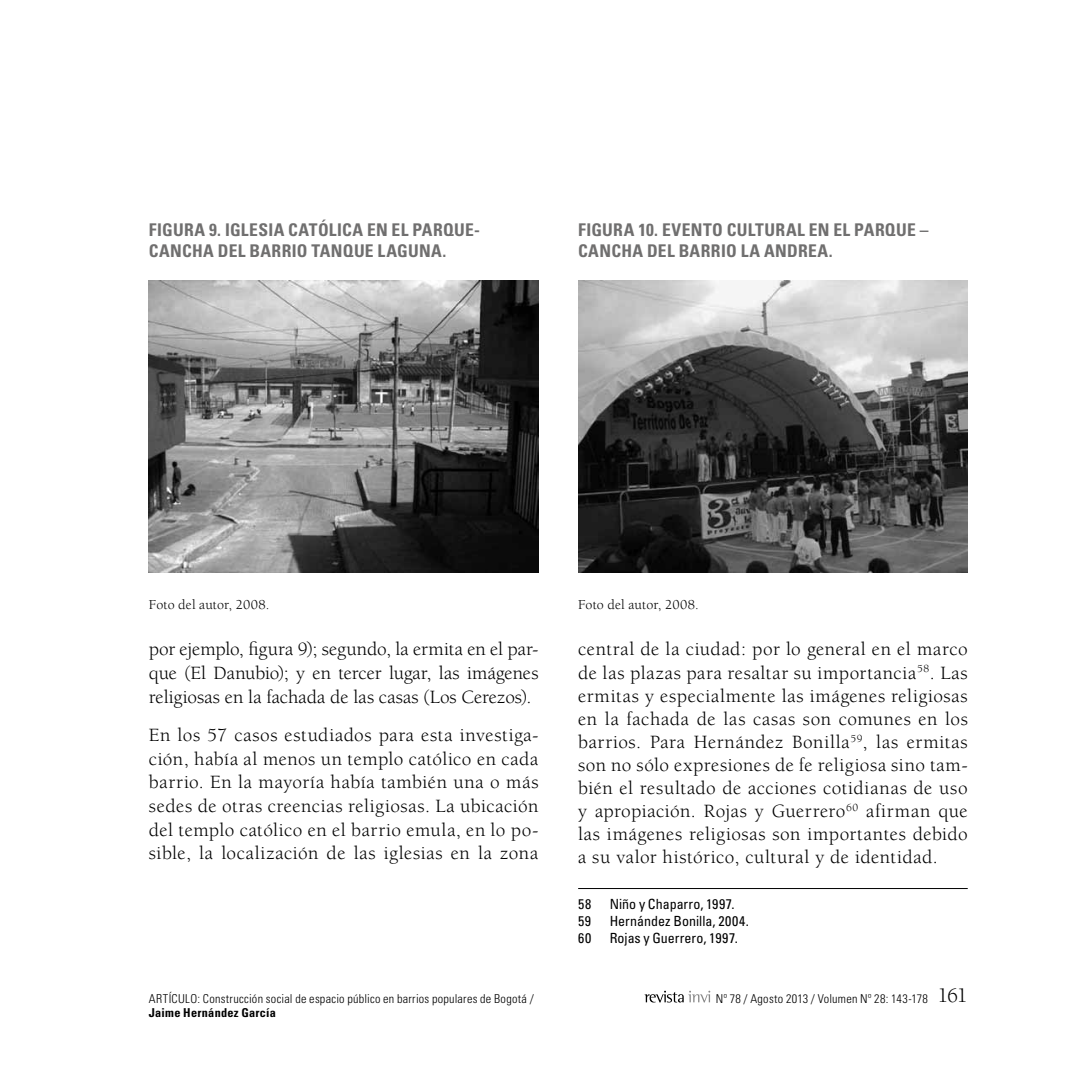
<style>
.page{position:relative;width:1067px;height:1067px;background:#fff}
.page>*{position:absolute;margin:0;border:0;box-sizing:border-box;transform-origin:0 0}
.t1{font:19.25px/23.1px "Berkeley Std";letter-spacing:.02em;color:#000;text-align:justify}
.t2{font:700 condensed 17.5px/21px "Univers LT Std";letter-spacing:.015em;color:#706f6f}
.t3{font:condensed 14px/16.8px "Univers LT Std";letter-spacing:.005em;color:#000}
.t4{font:14px "Berkeley Std";letter-spacing:.005em;color:#000}
.t5{font:300 condensed 12.25px "Univers LT Std";letter-spacing:.02em;color:#000}
.t6{font:700 condensed 12.25px "Univers LT Std";letter-spacing:.02em;color:#000}
.s1{font-style:inherit}
.s2{font-family:"Berkeley Std";font-weight:400;font-stretch:normal;font-size:21px}
</style>
<div class="page">
<svg style="left:644px;top:990px;width:66px;height:12px"></svg>
<hr style="left:578px;top:888px;width:389px;height:1px;background:#000">
<img style="left:149px;top:280px;width:389px;height:292px">
<img style="left:578px;top:280px;width:389px;height:292px">
<p class="t2" style="left:149px;top:219px;width:333px">FIGURA 9. IGLESIA CATÓLICA EN EL PARQUE-<br>CANCHA DEL BARRIO TANQUE LAGUNA.</p>
<p class="t2" style="left:578px;top:219px;width:352px">FIGURA 10. EVENTO CULTURAL EN EL PARQUE –<br>CANCHA DEL BARRIO LA ANDREA.</p>
<p class="t4" style="left:149px;top:597px;width:122px">Foto del autor, 2008.</p>
<p class="t1" style="left:149px;top:638px;width:391px;line-height:23.6px">por ejemplo, figura 9); segundo, la ermita en el par&shy;que (El Danubio); y en tercer lugar, las imágenes religiosas en la fachada de las casas (Los Cerezos).</p>
<p class="t1" style="left:149px;top:723px;width:391px;line-height:23.6px">En los 57 casos estudiados para esta investiga&shy;ción, había al menos un templo católico en cada barrio. En la mayoría había también una o más sedes de otras creencias religiosas. La ubicación del templo católico en el barrio emula, en lo po&shy;sible, la localización de las iglesias en la zona</p>
<p class="t4" style="left:578px;top:597px;width:122px">Foto del autor, 2008.</p>
<p class="t1" style="left:578px;top:638px;width:391px">central de la ciudad: por lo general en el marco de las plazas para resaltar su importancia<sup>58</sup>. Las ermitas y especialmente las imágenes religiosas en la fachada de las casas son comunes en los barrios. Para Hernández Bonilla<sup>59</sup>, las ermitas son no sólo expresiones de fe religiosa sino tam&shy;bién el resultado de acciones cotidianas de uso y apropiación. Rojas y Guerrero<sup>60</sup> afirman que las imágenes religiosas son importantes debido a su valor histórico, cultural y de identidad.</p>
<p class="t3" style="left:578px;top:895px;width:15px">58</p>
<p class="t3" style="left:609px;top:895px;width:126px">Niño y Chaparro, 1997.</p>
<p class="t3" style="left:578px;top:912px;width:14px">59</p>
<p class="t3" style="left:578px;top:912px;width:172px;text-indent:32px">Hernández Bonilla, 2004.<br>60 Rojas y Guerrero, 1997.</p>
<p class="t5" style="left:149px;top:990px;width:386px"><span class="s1">ARTÍCULO:</span> Construcción social de espacio público en barrios populares de Bogotá /</p>
<p class="t5" style="left:715px;top:990px;width:253px">Nº 78 / Agosto 2013 / Volumen Nº 28: 143-178 <span class="s2">161</span></p>
<p class="t6" style="left:149px;top:1005px;width:129px">JAIME HERNÁNDEZ GARCÍA</p>
</div>
